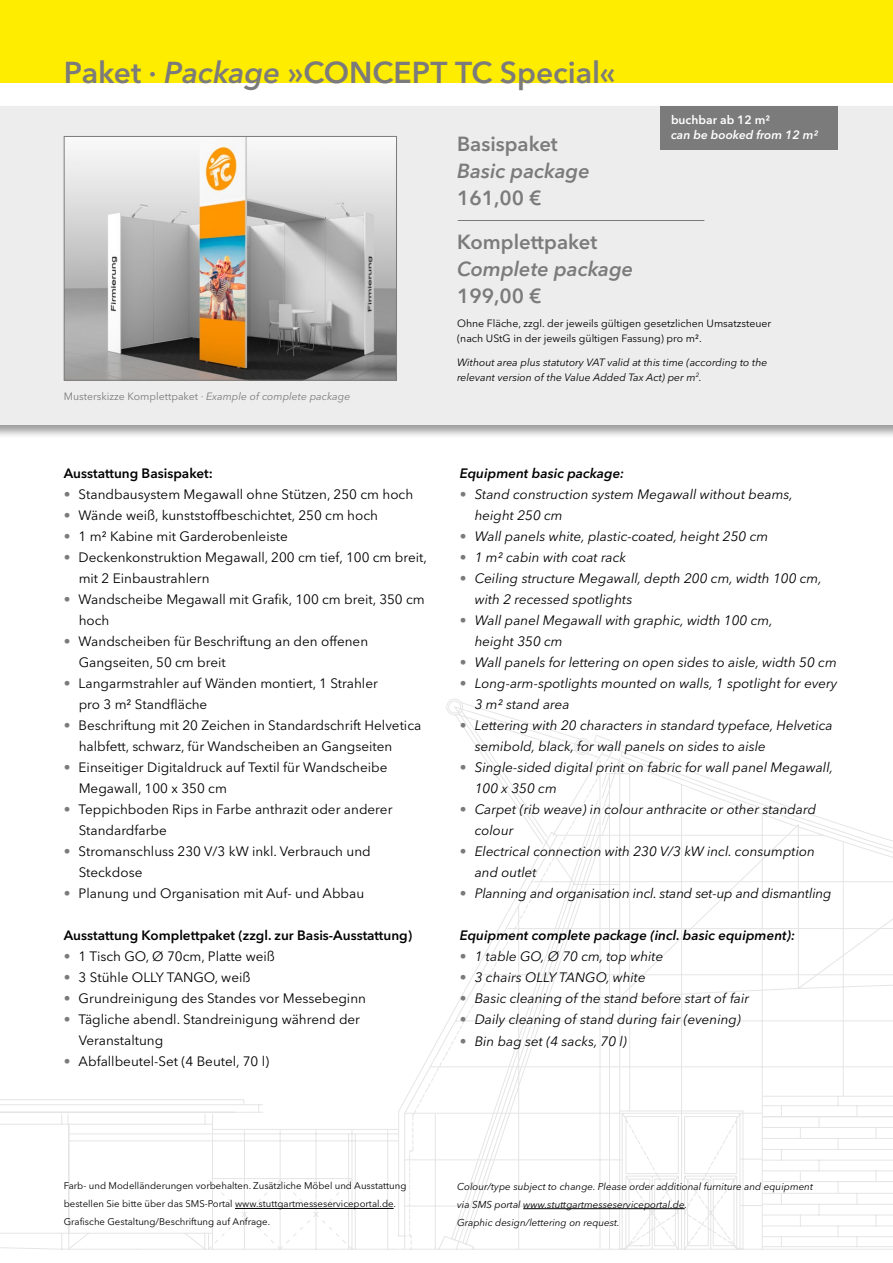
<style>
.page{position:relative;width:893px;height:1263px;background:#fff}
.page>*{position:absolute;margin:0;border:0;box-sizing:border-box;transform-origin:0 0}
.t1{font:600 30px "Avenir Next LT Pro";color:#7c7b7b}
.t2{font:600 20.25px "Avenir Next LT Pro";color:#7c7b7b}
.t3{font:italic 600 20.25px "Avenir Next LT Pro";color:#7c7b7b}
.t4{font:italic 13.5px/21px "Avenir Next LT Pro";color:#000}
.t5{font:13.5px/21px "Avenir Next LT Pro";color:#000}
.t6{font:600 13.5px "Avenir Next LT Pro";color:#000}
.t7{font:italic 600 13.5px "Avenir Next LT Pro";color:#000}
.t8{font:italic 600 12px "Avenir Next LT Pro";color:#fff}
.t9{font:600 12px "Avenir Next LT Pro";color:#fff}
.t10{font:10.5px/15px "Avenir Next LT Pro";color:#000}
.t11{font:italic 10.5px/15px "Avenir Next LT Pro";color:#000}
.t12{font:10.5px "Avenir Next LT Pro";color:#7c7b7b}
.t13{font:italic 9.9px/18px "Avenir Next LT Pro";color:#000}
.t14{font:9.6px/18px "Avenir Next LT Pro";color:#000}
.s1{font-style:italic}
.s2{color:#7c7b7b}
.s3{font-style:normal;color:#7c7b7b}
</style>
<div class="page">
<div style="left:0;top:0;width:893px;height:83px;background:#ffed00"></div>
<div style="left:0;top:104px;width:893px;height:336px;background:#000;opacity:.4"></div>
<div style="left:0;top:106px;width:893px;height:319px;background:#ededed"></div>
<svg style="left:591px;top:735px;width:302px;height:515px"></svg>
<svg style="left:0;top:699px;width:591px;height:551px"></svg>
<img style="left:66px;top:138px;width:329px;height:241px">
<div style="left:64px;top:136px;width:333px;height:245px;border:1px solid #7c7b7b"></div>
<hr style="left:458px;top:220px;width:246px;height:1px;background:#7c7b7b">
<hr style="left:523px;top:1208px;width:162px;height:1px;background:#000">
<hr style="left:235px;top:1208px;width:159px;height:1px;background:#000">
<div style="left:660px;top:106px;width:178px;height:44px;background:#7c7b7b"></div>
<p class="t1" style="left:64px;top:54px;width:553px">Paket · <span class="s1">Package</span> »CONCEPT TC Special«</p>
<p class="t12" style="left:64px;top:390px;width:288px">Musterskizze Komplettpaket · <span class="s1">Example of complete package</span></p>
<p class="t6" style="left:64px;top:465px;width:151px">Ausstattung Basispaket:</p>
<p class="t5" style="left:64px;top:484px;width:351px"><span class="s2">•</span> Standbausystem Megawall ohne Stützen, 250 cm hoch</p>
<p class="t5" style="left:64px;top:505px;width:316px"><span class="s2">•</span> Wände weiß, kunststoffbeschichtet, 250 cm hoch</p>
<p class="t5" style="left:64px;top:526px;width:225px"><span class="s2">•</span> 1 m² Kabine mit Garderobenleiste</p>
<p class="t5" style="left:79px;top:547px;width:350px;text-indent:-15px"><span class="s2">•</span> Deckenkonstruktion Megawall, 200 cm tief, 100 cm breit, mit 2 Einbaustrahlern</p>
<p class="t5" style="left:79px;top:589px;width:348px;text-indent:-15px"><span class="s2">•</span> Wandscheibe Megawall mit Grafik, 100 cm breit, 350 cm hoch</p>
<p class="t5" style="left:79px;top:631px;width:291px;text-indent:-15px"><span class="s2">•</span> Wandscheiben für Beschriftung an den offenen<br>Gangseiten, 50 cm breit</p>
<p class="t5" style="left:79px;top:673px;width:301px;text-indent:-15px"><span class="s2">•</span> Langarmstrahler auf Wänden montiert, 1 Strahler pro 3 m² Standfläche</p>
<p class="t5" style="left:79px;top:715px;width:344px;text-indent:-15px"><span class="s2">•</span> Beschriftung mit 20 Zeichen in Standardschrift Helvetica halbfett, schwarz, für Wandscheiben an Gangseiten</p>
<p class="t5" style="left:79px;top:757px;width:310px;text-indent:-15px"><span class="s2">•</span> Einseitiger Digitaldruck auf Textil für Wandscheibe<br>Megawall, 100 x 350 cm</p>
<p class="t5" style="left:79px;top:799px;width:315px;text-indent:-15px"><span class="s2">•</span> Teppichboden Rips in Farbe anthrazit oder anderer<br>Standardfarbe</p>
<p class="t5" style="left:79px;top:841px;width:294px;text-indent:-15px"><span class="s2">•</span> Stromanschluss 230 V/3 kW inkl. Verbrauch und<br>Steckdose</p>
<p class="t5" style="left:64px;top:883px;width:302px"><span class="s2">•</span> Planung und Organisation mit Auf- und Abbau</p>
<p class="t6" style="left:64px;top:927px;width:350px">Ausstattung Komplettpaket (zzgl. zur Basis-Ausstattung)</p>
<p class="t5" style="left:64px;top:946px;width:213px"><span class="s2">•</span> 1 Tisch GO, Ø 70cm, Platte weiß</p>
<p class="t5" style="left:64px;top:967px;width:188px"><span class="s2">•</span> 3 Stühle OLLY TANGO, weiß</p>
<p class="t5" style="left:64px;top:988px;width:304px"><span class="s2">•</span> Grundreinigung des Standes vor Messebeginn</p>
<p class="t5" style="left:79px;top:1009px;width:283px;text-indent:-15px"><span class="s2">•</span> Tägliche abendl. Standreinigung während der<br>Veranstaltung</p>
<p class="t5" style="left:64px;top:1051px;width:207px"><span class="s2">•</span> Abfallbeutel-Set (4 Beutel, 70 l)</p>
<p class="t9" style="left:671px;top:113px;width:101px">buchbar ab 12 m²</p>
<p class="t8" style="left:671px;top:128px;width:149px">can be booked from 12 m²</p>
<p class="t2" style="left:457px;top:132px;width:102px">Basispaket</p>
<p class="t3" style="left:457px;top:159px;width:134px">Basic package</p>
<p class="t2" style="left:457px;top:186px;width:86px">161,00 €</p>
<p class="t2" style="left:457px;top:230px;width:142px">Komplettpaket</p>
<p class="t3" style="left:457px;top:257px;width:178px">Complete package</p>
<p class="t2" style="left:457px;top:284px;width:86px">199,00 €</p>
<p class="t10" style="left:457px;top:316px;width:316px">Ohne Fläche, zzgl. der jeweils gültigen gesetzlichen Umsatzsteuer (nach UStG in der jeweils gültigen Fassung) pro m².</p>
<p class="t11" style="left:457px;top:355px;width:312px">Without area plus statutory VAT valid at this time (according to the relevant version of the Value Added Tax Act) per m<sup>2</sup>.</p>
<p class="t7" style="left:460px;top:465px;width:166px">Equipment basic package:</p>
<p class="t4" style="left:475px;top:484px;width:320px;text-indent:-15px"><span class="s3">•</span> Stand construction system Megawall without beams, height 250 cm</p>
<p class="t4" style="left:460px;top:526px;width:310px"><span class="s3">•</span> Wall panels white, plastic-coated, height 250 cm</p>
<p class="t4" style="left:460px;top:547px;width:168px"><span class="s3">•</span> 1 m² cabin with coat rack</p>
<p class="t4" style="left:475px;top:568px;width:349px;text-indent:-15px"><span class="s3">•</span> Ceiling structure Megawall, depth 200 cm, width 100 cm, with 2 recessed spotlights</p>
<p class="t4" style="left:475px;top:610px;width:300px;text-indent:-15px"><span class="s3">•</span> Wall panel Megawall with graphic, width 100 cm, height 350 cm</p>
<p class="t4" style="left:460px;top:652px;width:378px"><span class="s3">•</span> Wall panels for lettering on open sides to aisle, width 50 cm</p>
<p class="t4" style="left:475px;top:673px;width:364px;text-indent:-15px"><span class="s3">•</span> Long-arm-spotlights mounted on walls, 1 spotlight for every<br>3 m² stand area</p>
<p class="t4" style="left:475px;top:715px;width:359px;text-indent:-15px"><span class="s3">•</span> Lettering with 20 characters in standard typeface, Helvetica semibold, black, for wall panels on sides to aisle</p>
<p class="t4" style="left:475px;top:757px;width:360px;text-indent:-15px"><span class="s3">•</span> Single-sided digital print on fabric for wall panel Megawall,<br>100 x 350 cm</p>
<p class="t4" style="left:475px;top:799px;width:343px;text-indent:-15px"><span class="s3">•</span> Carpet (rib weave) in colour anthracite or other standard colour</p>
<p class="t4" style="left:475px;top:841px;width:342px;text-indent:-15px"><span class="s3">•</span> Electrical connection with 230 V/3 kW incl. consumption and outlet</p>
<p class="t4" style="left:460px;top:883px;width:373px"><span class="s3">•</span> Planning and organisation incl. stand set-up and dismantling</p>
<p class="t7" style="left:460px;top:927px;width:337px">Equipment complete package (incl. basic equipment):</p>
<p class="t4" style="left:460px;top:946px;width:205px"><span class="s3">•</span> 1 table GO, Ø 70 cm, top white</p>
<p class="t4" style="left:460px;top:967px;width:187px"><span class="s3">•</span> 3 chairs OLLY TANGO, white</p>
<p class="t4" style="left:460px;top:988px;width:291px"><span class="s3">•</span> Basic cleaning of the stand before start of fair</p>
<p class="t4" style="left:460px;top:1009px;width:283px"><span class="s3">•</span> Daily cleaning of stand during fair (evening)</p>
<p class="t4" style="left:460px;top:1031px;width:169px"><span class="s3">•</span> Bin bag set (4 sacks, 70 l)</p>
<p class="t14" style="left:64px;top:1177px;width:344px">Farb- und Modelländerungen vorbehalten. Zusätzliche Möbel und Ausstattung bestellen Sie bitte über das SMS-Portal www.stuttgartmesseserviceportal.de.<br>Grafische Gestaltung/Beschriftung auf Anfrage.</p>
<p class="t13" style="left:457px;top:1177px;width:357px">Colour/type subject to change. Please order additional furniture and equipment via SMS portal www.stuttgartmesseserviceportal.de.</p>
<p class="t13" style="left:457px;top:1213px;width:164px">Graphic design/lettering on request.</p>
</div>
